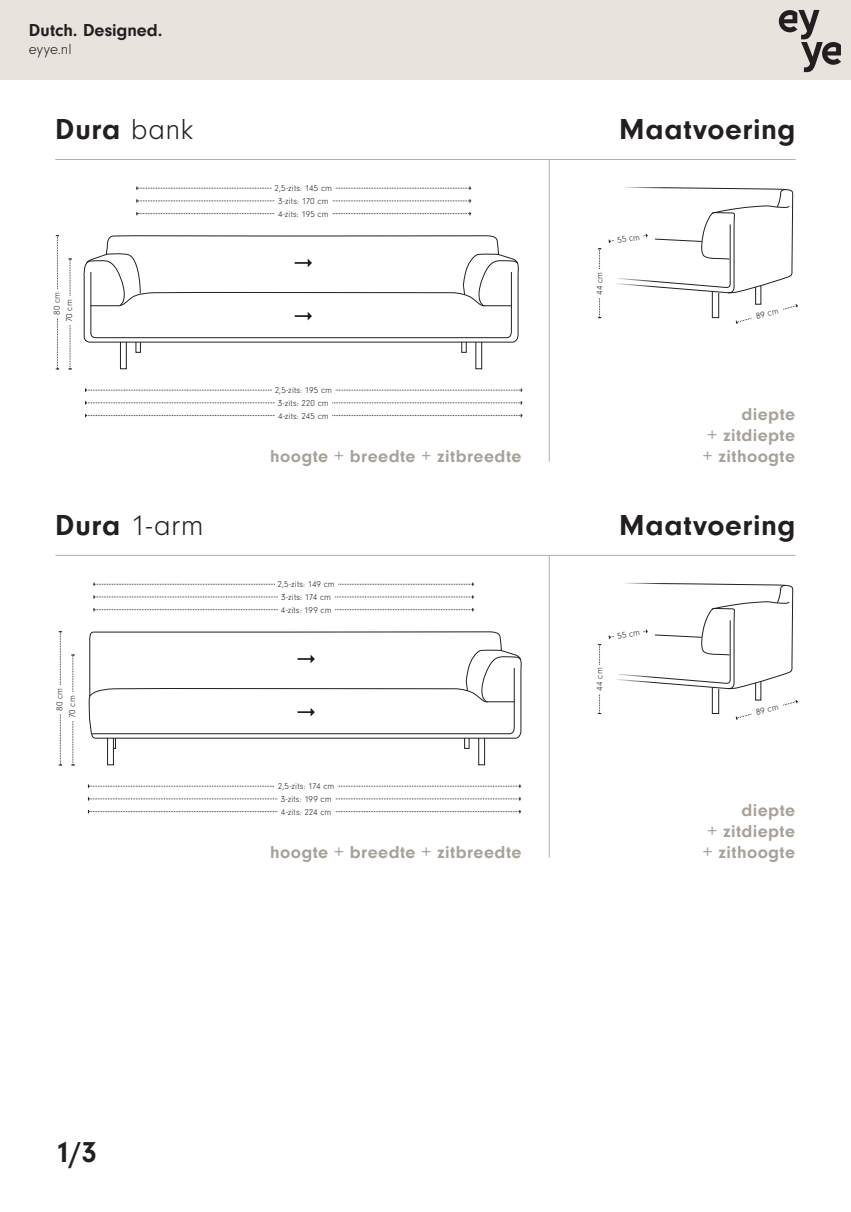
<style>
.page{position:relative;width:851px;height:1212px;background:#fff}
.page>*{position:absolute;margin:0;border:0;box-sizing:border-box;transform-origin:0 0}
.t1{font:700 30px "Neuzeit Gro";letter-spacing:.02em;color:#231f20}
.t2{font:300 30px "Neuzeit Gro";color:#231f20}
.t3{font:700 18px "Neuzeit Gro";letter-spacing:.025em;color:#a8a199}
.t4{font:700 18px "Neuzeit Gro";color:#231f20}
.t5{font:300 15px "Neuzeit Gro";letter-spacing:-.005em;color:#231f20}
.t6{font:300 9px "Neuzeit Gro";letter-spacing:.015em;color:#231f20}
.s1{font-weight:300}
.s2{font-weight:700}
</style>
<div class="page">
<div style="left:0;top:0;width:850px;height:79px;background:#e9e3de"></div>
<svg style="left:778px;top:10px;width:62px;height:62px"></svg>
<hr style="left:55px;top:159px;width:740px;height:1px;background:#bcaca0">
<hr style="left:55px;top:555px;width:740px;height:1px;background:#bcaca0">
<hr style="left:549px;top:159px;width:1px;height:303px;background:#bcaca0">
<hr style="left:549px;top:555px;width:1px;height:302px;background:#bcaca0">
<svg style="left:68px;top:259px;width:4px;height:110px"></svg>
<svg style="left:56px;top:235px;width:3px;height:134px"></svg>
<div style="left:66px;top:297px;width:6px;height:28px;background:#fff"></div>
<div style="left:54px;top:289px;width:6px;height:28px;background:#fff"></div>
<svg style="left:85px;top:388px;width:437px;height:4px"></svg>
<div style="left:272px;top:387px;width:63px;height:6px;background:#fff"></div>
<svg style="left:85px;top:401px;width:437px;height:3px"></svg>
<div style="left:275px;top:400px;width:56px;height:6px;background:#fff"></div>
<svg style="left:85px;top:414px;width:437px;height:3px"></svg>
<div style="left:275px;top:413px;width:56px;height:6px;background:#fff"></div>
<svg style="left:136px;top:186px;width:335px;height:4px"></svg>
<div style="left:272px;top:185px;width:63px;height:6px;background:#fff"></div>
<svg style="left:136px;top:199px;width:335px;height:4px"></svg>
<div style="left:275px;top:198px;width:56px;height:6px;background:#fff"></div>
<svg style="left:136px;top:212px;width:335px;height:3px"></svg>
<div style="left:275px;top:211px;width:56px;height:6px;background:#fff"></div>
<svg style="left:83px;top:235px;width:436px;height:108px"></svg>
<div style="left:120px;top:342px;width:7px;height:27px;border:1px solid #231f20"></div>
<div style="left:475px;top:342px;width:7px;height:27px;border:1px solid #231f20"></div>
<div style="left:135px;top:342px;width:6px;height:11px;border:1px solid #231f20"></div>
<div style="left:461px;top:342px;width:5px;height:11px;border:1px solid #231f20"></div>
<svg style="left:597px;top:248px;width:4px;height:70px"></svg>
<div style="left:596px;top:269px;width:6px;height:29px;background:#fff"></div>
<svg style="left:608px;top:187px;width:189px;height:137px"></svg>
<svg style="left:597px;top:644px;width:4px;height:70px"></svg>
<div style="left:596px;top:664px;width:6px;height:29px;background:#fff"></div>
<svg style="left:608px;top:582px;width:189px;height:138px"></svg>
<svg style="left:71px;top:655px;width:4px;height:110px"></svg>
<svg style="left:59px;top:631px;width:3px;height:134px"></svg>
<div style="left:69px;top:693px;width:6px;height:28px;background:#fff"></div>
<div style="left:56px;top:685px;width:6px;height:28px;background:#fff"></div>
<svg style="left:88px;top:784px;width:432px;height:4px"></svg>
<div style="left:275px;top:783px;width:62px;height:6px;background:#fff"></div>
<svg style="left:88px;top:797px;width:432px;height:3px"></svg>
<div style="left:278px;top:796px;width:56px;height:6px;background:#fff"></div>
<svg style="left:88px;top:810px;width:432px;height:3px"></svg>
<div style="left:278px;top:809px;width:56px;height:6px;background:#fff"></div>
<svg style="left:94px;top:582px;width:379px;height:4px"></svg>
<div style="left:275px;top:581px;width:62px;height:6px;background:#fff"></div>
<svg style="left:94px;top:595px;width:379px;height:4px"></svg>
<div style="left:278px;top:594px;width:56px;height:6px;background:#fff"></div>
<svg style="left:94px;top:608px;width:379px;height:3px"></svg>
<div style="left:278px;top:607px;width:56px;height:6px;background:#fff"></div>
<svg style="left:88px;top:631px;width:434px;height:118px"></svg>
<div style="left:107px;top:737px;width:7px;height:28px;border:1px solid #231f20"></div>
<div style="left:478px;top:737px;width:7px;height:28px;border:1px solid #231f20"></div>
<div style="left:464px;top:737px;width:5px;height:12px;border:1px solid #231f20"></div>
<p class="t4" style="left:29px;top:20px;width:135px">Dutch. Designed.</p>
<p class="t5" style="left:29px;top:42px;width:44px">eyye.nl</p>
<p class="t1" style="left:55px;top:112px;width:139px">Dura <span class="s1">bank</span></p>
<p class="t6" style="left:52px;top:315px;width:24px;rotate:-90deg">80 cm</p>
<p class="t6" style="left:65px;top:322px;width:24px;rotate:-90deg">70 cm</p>
<p class="t2" style="left:55px;top:509px;width:150px"><span class="s2">Dura</span> 1-arm</p>
<p class="t6" style="left:55px;top:711px;width:24px;rotate:-90deg">80 cm</p>
<p class="t6" style="left:67px;top:718px;width:24px;rotate:-90deg">70 cm</p>
<p class="t6" style="left:274px;top:183px;width:59px">2,5-zits: 145 cm</p>
<p class="t6" style="left:278px;top:196px;width:52px">3-zits: 170 cm</p>
<p class="t6" style="left:278px;top:209px;width:52px">4-zits: 195 cm</p>
<p class="t6" style="left:274px;top:385px;width:59px">2,5-zits: 195 cm</p>
<p class="t6" style="left:278px;top:398px;width:52px">3-zits: 220 cm</p>
<p class="t6" style="left:278px;top:411px;width:52px">4-zits: 245 cm</p>
<p class="t3" style="left:270px;top:446px;width:253px">hoogte + breedte + zitbreedte</p>
<p class="t6" style="left:277px;top:579px;width:59px">2,5-zits: 149 cm</p>
<p class="t6" style="left:281px;top:592px;width:51px">3-zits: 174 cm</p>
<p class="t6" style="left:281px;top:605px;width:52px">4-zits: 199 cm</p>
<p class="t6" style="left:278px;top:781px;width:58px">2,5-zits: 174 cm</p>
<p class="t6" style="left:281px;top:794px;width:52px">3-zits: 199 cm</p>
<p class="t6" style="left:281px;top:807px;width:52px">4-zits: 224 cm</p>
<p class="t3" style="left:270px;top:841px;width:253px">hoogte + breedte + zitbreedte</p>
<p class="t1" style="left:619px;top:112px;width:178px">Maatvoering</p>
<p class="t6" style="left:594px;top:295px;width:25px;rotate:-90deg">44 cm</p>
<p class="t6" style="left:616px;top:235px;width:24px;rotate:-9deg">55 cm</p>
<p class="t6" style="left:754px;top:312px;width:24px;rotate:-14deg">89 cm</p>
<p class="t3" style="left:741px;top:404px;width:55px">diepte</p>
<p class="t3" style="left:707px;top:425px;width:89px">+ zitdiepte</p>
<p class="t3" style="left:703px;top:446px;width:93px">+ zithoogte</p>
<p class="t1" style="left:619px;top:508px;width:178px">Maatvoering</p>
<p class="t6" style="left:594px;top:690px;width:25px;rotate:-90deg">44 cm</p>
<p class="t6" style="left:616px;top:631px;width:24px;rotate:-9deg">55 cm</p>
<p class="t6" style="left:754px;top:708px;width:24px;rotate:-14deg">89 cm</p>
<p class="t3" style="left:741px;top:799px;width:55px">diepte</p>
<p class="t3" style="left:707px;top:820px;width:89px">+ zitdiepte</p>
<p class="t3" style="left:703px;top:841px;width:93px">+ zithoogte</p>
<p class="t1" style="left:55px;top:1135px;width:43px">1/3</p>
</div>
